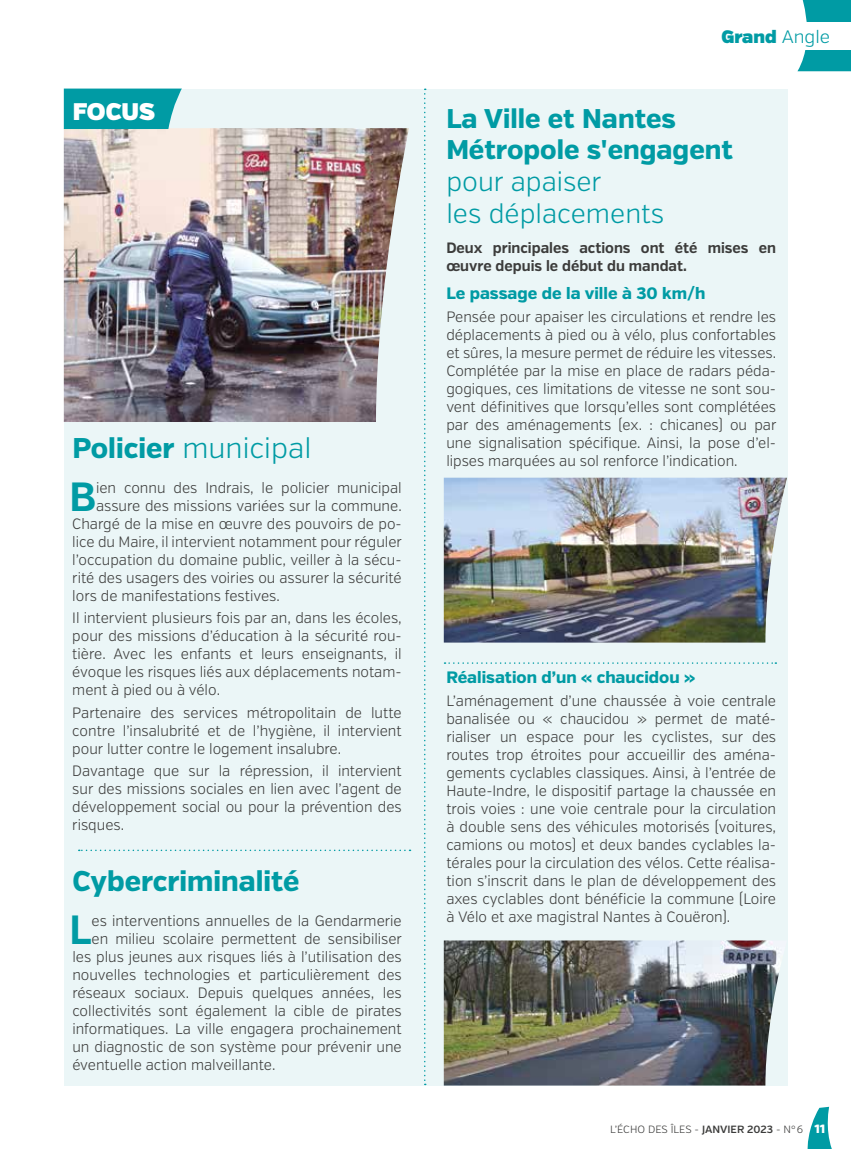
<style>
.page{position:relative;width:851px;height:1149px;background:#fff}
.page>*{position:absolute;margin:0;border:0;box-sizing:border-box;transform-origin:0 0}
.t1{font:700 40.65px "Verb";color:#009ba4;scale:.95 1}
.t2{font:300 28.5px "Verb";color:#009ba4}
.t3{font:800 28.5px "Verb";color:#009ba4}
.t4{font:800 27px/31.5px "Verb";color:#009ba4}
.t5{font:300 27px/31.5px "Verb";color:#009ba4}
.t6{font:24px "Verb Ultra";color:#fff}
.t7{font:18px "Verb Ultra";color:#009ba4}
.t8{font:800 16.5px "Verb";color:#009ba4}
.t9{font:300 15px/18px "Verb";color:#3c3c3b;text-align:justify;scale:.95 1}
.t10{font:700 15px/18px "Verb";color:#3c3c3b;scale:.95 1}
.t11{font:300 10.5px "Verb";color:#3c3c3b}
.s1{font-weight:800}
.s2{font-family:"Verb";font-weight:300}
.s3{font-weight:600}
.s4{font-weight:900;font-size:12px;color:#fff}
</style>
<div class="page">
<svg style="left:807px;top:1106px;width:24px;height:42px"></svg>
<svg style="left:797px;top:0;width:53px;height:71px"></svg>
<div style="left:443px;top:22px;width:407px;height:27px;background:#fff"></div>
<div style="left:64px;top:88px;width:723px;height:997px;background:#ebf6f7"></div>
<img style="left:64px;top:128px;width:345px;height:294px">
<img style="left:443px;top:477px;width:344px;height:165px">
<img style="left:443px;top:940px;width:339px;height:145px">
<svg style="left:424px;top:88px;width:1px;height:996px"></svg>
<svg style="left:444px;top:662px;width:332px;height:1px"></svg>
<svg style="left:79px;top:849px;width:331px;height:1px"></svg>
<svg style="left:64px;top:88px;width:118px;height:41px"></svg>
<h3 class="t6" style="left:73px;top:97px;width:84px">FOCUS</h3>
<h2 class="t2" style="left:72px;top:431px;width:240px"><span class="s1">Policier</span> municipal</h2>
<h1 class="t1" style="left:69px;top:472px;width:29px">B</h1>
<p class="t9" style="left:96px;top:479px;width:323px">ien connu des Indrais, le policier municipal</p>
<p class="t9" style="left:96px;top:497px;width:323px">assure des missions variées sur la commune.</p>
<p class="t9" style="left:72px;top:515px;width:348px">Chargé de la mise en œuvre des pouvoirs de po-</p>
<p class="t9" style="left:72px;top:533px;width:348px">lice du Maire, il intervient notamment pour réguler</p>
<p class="t9" style="left:72px;top:551px;width:348px">l’occupation du domaine public, veiller à la sécu-</p>
<p class="t9" style="left:72px;top:569px;width:348px">rité des usagers des voiries ou assurer la sécurité</p>
<p class="t9" style="left:72px;top:587px;width:220px">lors de manifestations festives.</p>
<p class="t9" style="left:72px;top:609px;width:348px">Il intervient plusieurs fois par an, dans les écoles, pour des missions d’éducation à la sécurité rou&shy;tière. Avec les enfants et leurs enseignants, il évoque les risques liés aux déplacements notam&shy;ment à pied ou à vélo.</p>
<p class="t9" style="left:72px;top:703px;width:348px">Partenaire des services métropolitain de lutte contre l’insalubrité et de l’hygiène, il intervient pour lutter contre le logement insalubre.</p>
<p class="t9" style="left:72px;top:761px;width:348px">Davantage que sur la répression, il intervient sur des missions sociales en lien avec l’agent de développement social ou pour la prévention des risques.</p>
<h2 class="t3" style="left:72px;top:863px;width:229px">Cybercriminalité</h2>
<h1 class="t1" style="left:69px;top:905px;width:25px">L</h1>
<p class="t9" style="left:91px;top:911px;width:328px">es interventions annuelles de la Gendarmerie</p>
<p class="t9" style="left:91px;top:929px;width:328px">en milieu scolaire permettent de sensibiliser</p>
<p class="t9" style="left:72px;top:947px;width:348px">les plus jeunes aux risques liés à l’utilisation des</p>
<p class="t9" style="left:72px;top:965px;width:348px">nouvelles technologies et particulièrement des</p>
<p class="t9" style="left:72px;top:983px;width:348px">réseaux sociaux. Depuis quelques années, les</p>
<p class="t9" style="left:72px;top:1001px;width:348px">collectivités sont également la cible de pirates</p>
<p class="t9" style="left:72px;top:1019px;width:348px">informatiques. La ville engagera prochainement</p>
<p class="t9" style="left:72px;top:1037px;width:348px">un diagnostic de son système pour prévenir une</p>
<p class="t9" style="left:72px;top:1055px;width:215px">éventuelle action malveillante.</p>
<p class="t7" style="left:721px;top:26px;width:110px">Grand <span class="s2">Angle</span></p>
<h3 class="t4" style="left:446px;top:103px;width:288px">La Ville et Nantes<br>Métropole s'engagent</h3>
<h3 class="t5" style="left:446px;top:166px;width:219px">pour apaiser<br>les déplacements</h3>
<p class="t10" style="left:446px;top:239px;width:348px">Deux principales actions ont été mises en œuvre depuis le début du mandat.</p>
<p class="t8" style="left:446px;top:283px;width:260px">Le passage de la ville à 30 km/h</p>
<p class="t9" style="left:446px;top:307px;width:349px">Pensée pour apaiser les circulations et rendre les déplacements à pied ou à vélo, plus confortables et sûres, la mesure permet de réduire les vitesses.<br>Complétée par la mise en place de radars péda&shy;gogiques, ces limitations de vitesse ne sont sou&shy;vent définitives que lorsqu’elles sont complétées par des aménagements (ex. : chicanes) ou par une signalisation spécifique. Ainsi, la pose d’el&shy;lipses marquées au sol renforce l’indication.</p>
<p class="t8" style="left:446px;top:667px;width:250px">Réalisation d’un « chaucidou »</p>
<p class="t9" style="left:446px;top:691px;width:348px">L’aménagement d’une chaussée à voie centrale banalisée ou « chaucidou » permet de maté&shy;rialiser un espace pour les cyclistes, sur des routes trop étroites pour accueillir des aména&shy;gements cyclables classiques. Ainsi, à l’entrée de Haute-Indre, le dispositif partage la chaussée en trois voies : une voie centrale pour la circulation à double sens des véhicules motorisés (voitures, camions ou motos) et deux bandes cyclables la&shy;térales pour la circulation des vélos. Cette réalisa&shy;tion s’inscrit dans le plan de développement des axes cyclables dont bénéficie la commune (Loire à Vélo et axe magistral Nantes à Couëron).</p>
<p class="t11" style="left:610px;top:1122px;width:216px">L’ÉCHO DES ÎLES - <span class="s3">JANVIER 2023</span> - N°6 <span class="s4">11</span></p>
</div>
